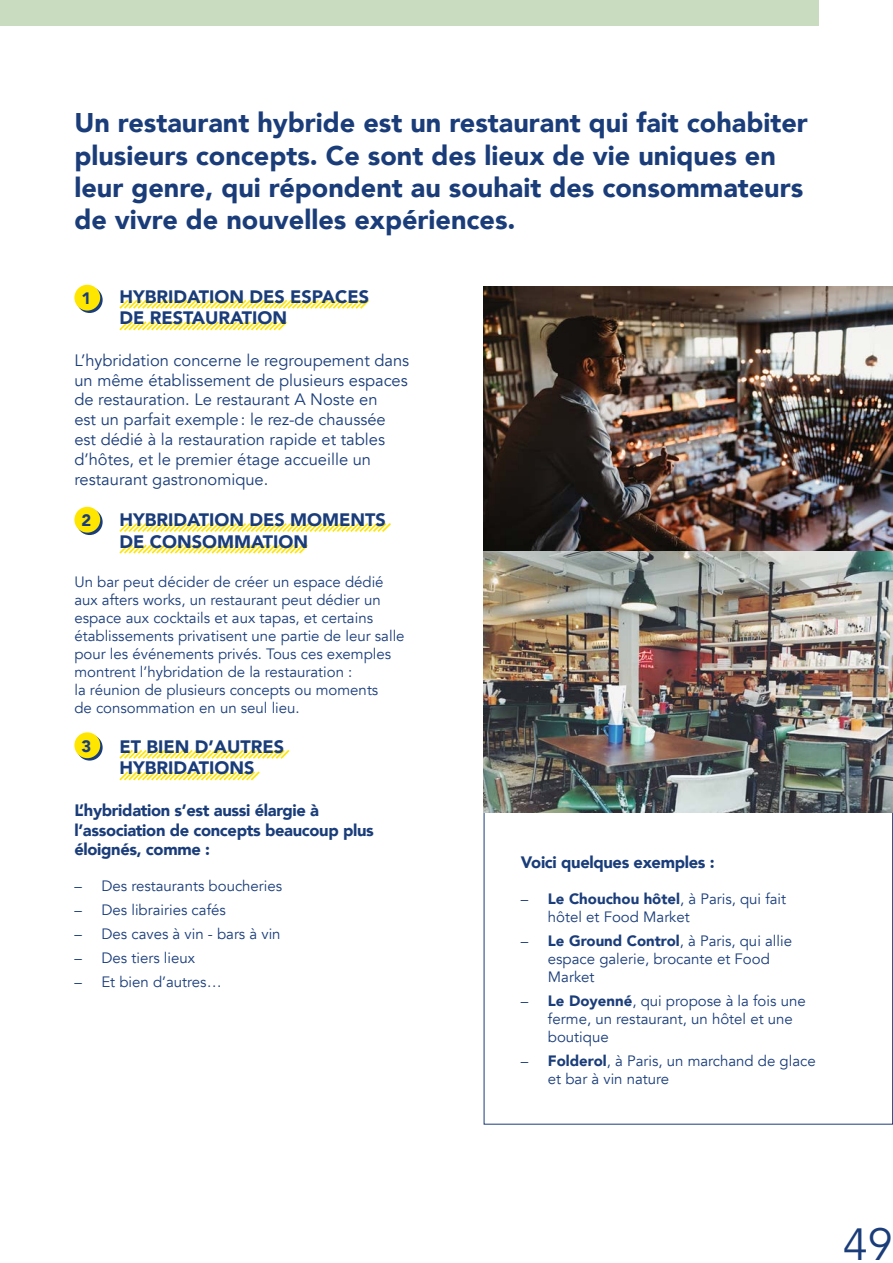
<style>
.page{position:relative;width:893px;height:1263px;background:#fff}
.page>*{position:absolute;margin:0;border:0;box-sizing:border-box;transform-origin:0 0}
.t1{font:45px "Avenir";color:#1a3d7a}
.t2{font:900 27px/32.4px "Avenir";color:#1a3d7a}
.t3{font:900 18px/21.6px "Avenir";color:#1a3d7a}
.t4{font:16.5px/19.8px "Avenir";color:#1a3d7a}
.t5{font:900 16.5px/19.8px "Avenir";letter-spacing:-.02em;color:#1a3d7a}
.t6{font:15px/18px "Avenir";color:#1a3d7a}
.s1{font-weight:900}
</style>
<div class="page">
<img style="left:484px;top:286px;width:409px;height:265px">
<div style="left:0;top:0;width:819px;height:25px;background:#c9dcc0"></div>
<svg style="left:119px;top:299px;width:250px;height:10px"></svg>
<svg style="left:119px;top:321px;width:168px;height:10px"></svg>
<svg style="left:119px;top:523px;width:272px;height:9px"></svg>
<svg style="left:119px;top:544px;width:189px;height:10px"></svg>
<svg style="left:119px;top:750px;width:171px;height:9px"></svg>
<svg style="left:119px;top:771px;width:141px;height:10px"></svg>
<svg style="left:77px;top:287px;width:26px;height:26px"></svg>
<svg style="left:77px;top:509px;width:26px;height:26px"></svg>
<div style="left:74px;top:507px;width:26px;height:26px;background:#ffe600;border-radius:50%"></div>
<svg style="left:77px;top:734px;width:26px;height:27px"></svg>
<div style="left:74px;top:732px;width:26px;height:26px;background:#ffe600;border-radius:50%"></div>
<div style="left:74px;top:285px;width:26px;height:26px;background:#ffe600;border-radius:50%"></div>
<img style="left:484px;top:551px;width:409px;height:261px">
<p class="t2" style="left:74px;top:106px;width:735px">Un restaurant hybride est un restaurant qui fait cohabiter plusieurs concepts. Ce sont des lieux de vie uniques en leur genre, qui répondent au souhait des consommateurs de vivre de nouvelles expériences.</p>
<p class="t3" style="left:119px;top:285px;width:251px">HYBRIDATION DES ESPACES<br>DE RESTAURATION</p>
<p class="t4" style="left:74px;top:350px;width:336px">L’hybridation concerne le regroupement dans un même établissement de plusieurs espaces de restauration. Le restaurant A Noste en<br>est un parfait exemple: le rez-de chaussée est dédié à la restauration rapide et tables d’hôtes, et le premier étage accueille un restaurant gastronomique.</p>
<p class="t3" style="left:119px;top:508px;width:268px">HYBRIDATION DES MOMENTS<br>DE CONSOMMATION</p>
<p class="t6" style="left:74px;top:573px;width:332px">Un bar peut décider de créer un espace dédié aux afters works, un restaurant peut dédier un espace aux cocktails et aux tapas, et certains établissements privatisent une partie de leur salle pour les événements privés. Tous ces exemples montrent l’hybridation de la restauration :<br>la réunion de plusieurs concepts ou moments<br>de consommation en un seul lieu.</p>
<p class="t3" style="left:119px;top:735px;width:166px">ET BIEN D’AUTRES<br>HYBRIDATIONS</p>
<p class="t5" style="left:74px;top:800px;width:301px">L’hybridation s’est aussi élargie à l’association de concepts beaucoup plus éloignés, comme :</p>
<p class="t6" style="left:74px;top:877px;width:209px">– Des restaurants boucheries</p>
<p class="t6" style="left:74px;top:901px;width:153px">– Des librairies cafés</p>
<p class="t6" style="left:74px;top:925px;width:208px">– Des caves à vin - bars à vin</p>
<p class="t6" style="left:74px;top:949px;width:122px">– Des tiers lieux</p>
<p class="t6" style="left:74px;top:973px;width:149px">– Et bien d’autres…</p>
<p class="t5" style="left:82px;top:288px;width:11px">1</p>
<p class="t5" style="left:82px;top:510px;width:11px">2</p>
<p class="t5" style="left:82px;top:736px;width:11px">3</p>
<p class="t5" style="left:521px;top:852px;width:195px">Voici quelques exemples :</p>
<p class="t6" style="left:548px;top:890px;width:240px;text-indent:-27px">– <span class="s1">Le Chouchou hôtel</span>, à Paris, qui fait hôtel et Food Market</p>
<p class="t6" style="left:548px;top:932px;width:246px;text-indent:-27px">– <span class="s1">Le Ground Control</span>, à Paris, qui allie espace galerie, brocante et Food<br>Market</p>
<p class="t6" style="left:548px;top:992px;width:259px;text-indent:-27px">– <span class="s1">Le Doyenné</span>, qui propose à la fois une ferme, un restaurant, un hôtel et une boutique</p>
<p class="t6" style="left:548px;top:1052px;width:269px;text-indent:-27px">– <span class="s1">Folderol</span>, à Paris, un marchand de glace et bar à vin nature</p>
<p class="t1" style="left:843px;top:1218px;width:52px">49</p>
</div>
